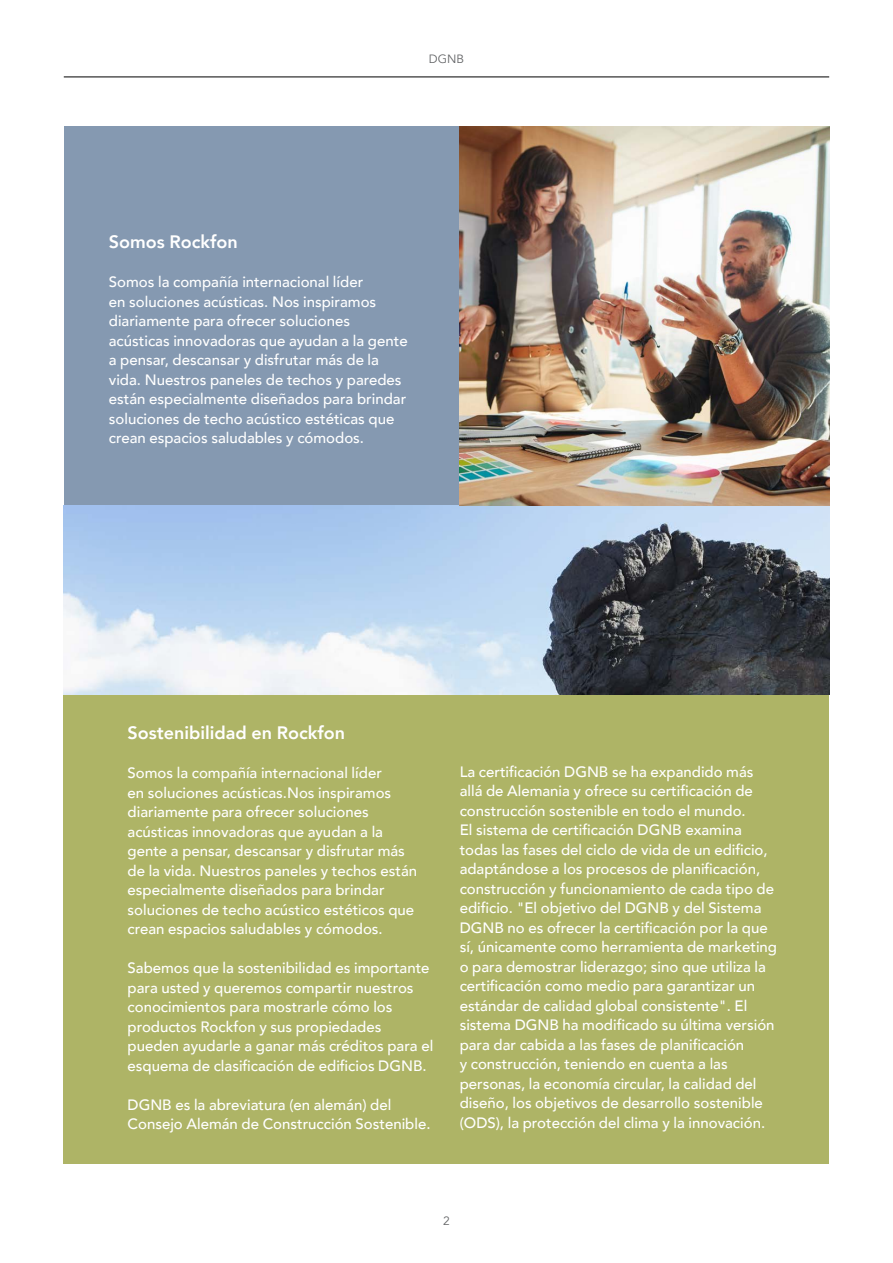
<style>
.page{position:relative;width:893px;height:1263px;background:#fff}
.page>*{position:absolute;margin:0;border:0;box-sizing:border-box;transform-origin:0 0}
.t1{font:800 18px "Avenir";color:#fff}
.t2{font:500 15px/19.5px "Avenir";color:#fff}
.t3{font:12px "Avenir";color:#636466}
</style>
<div class="page">
<hr style="left:64px;top:77px;width:765px;height:1px;background:#000">
<img style="left:64px;top:505px;width:765px;height:190px">
<div style="left:64px;top:126px;width:396px;height:379px;background:#8599b1"></div>
<img style="left:460px;top:126px;width:369px;height:379px">
<div style="left:64px;top:695px;width:765px;height:468px;background:#aeb466"></div>
<p class="t3" style="left:429px;top:52px;width:37px">DGNB</p>
<p class="t1" style="left:109px;top:228px;width:130px">Somos Rockfon</p>
<p class="t2" style="left:109px;top:271px;width:300px">Somos la compañía internacional líder<br>en soluciones acústicas. Nos inspiramos diariamente para ofrecer soluciones acústicas innovadoras que ayudan a la gente a pensar, descansar y disfrutar más de la vida. Nuestros paneles de techos y paredes están especialmente diseñados para brindar soluciones de techo acústico estéticas que crean espacios saludables y cómodos.</p>
<p class="t1" style="left:128px;top:719px;width:219px">Sostenibilidad en Rockfon</p>
<p class="t2" style="left:128px;top:762px;width:291px">Somos la compañía internacional líder<br>en soluciones acústicas.Nos inspiramos diariamente para ofrecer soluciones acústicas innovadoras que ayudan a la gente a pensar, descansar y disfrutar más de la vida. Nuestros paneles y techos están especialmente diseñados para brindar soluciones de techo acústico estéticos que crean espacios saludables y cómodos.</p>
<p class="t2" style="left:128px;top:957px;width:307px">Sabemos que la sostenibilidad es importante para usted y queremos compartir nuestros conocimientos para mostrarle cómo los productos Rockfon y sus propiedades pueden ayudarle a ganar más créditos para el esquema de clasificación de edificios DGNB.</p>
<p class="t2" style="left:128px;top:1094px;width:304px">DGNB es la abreviatura (en alemán) del<br>Consejo Alemán de Construcción Sostenible.</p>
<p class="t2" style="left:460px;top:761px;width:319px">La certificación DGNB se ha expandido más allá de Alemania y ofrece su certificación de construcción sostenible en todo el mundo.<br>El sistema de certificación DGNB examina todas las fases del ciclo de vida de un edificio, adaptándose a los procesos de planificación, construcción y funcionamiento de cada tipo de edificio. "El objetivo del DGNB y del Sistema DGNB no es ofrecer la certificación por la que sí, únicamente como herramienta de marketing o para demostrar liderazgo; sino que utiliza la certificación como medio para garantizar un estándar de calidad global consistente". El sistema DGNB ha modificado su última versión para dar cabida a las fases de planificación<br>y construcción, teniendo en cuenta a las personas, la economía circular, la calidad del diseño, los objetivos de desarrollo sostenible (ODS), la protección del clima y la innovación.</p>
<p class="t3" style="left:443px;top:1213px;width:8px">2</p>
</div>
